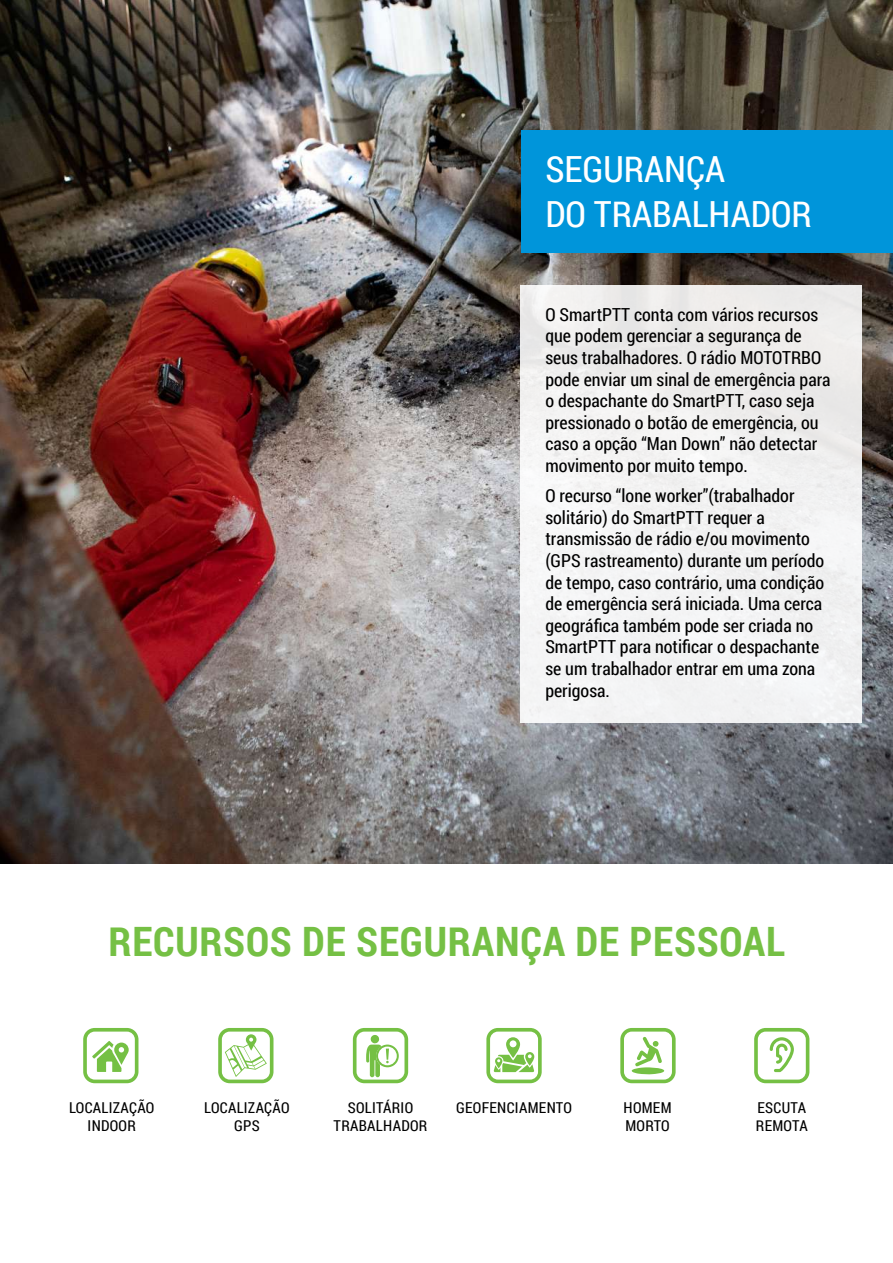
<style>
.page{position:relative;width:893px;height:1263px;background:#fff}
.page>*{position:absolute;margin:0;border:0;box-sizing:border-box;transform-origin:0 0}
.t1{font:700 40.5px "Roboto Condensed";letter-spacing:.02em;color:#75c044}
.t2{font:36px/45px "Roboto Condensed";color:#fff}
.t3{font:18px/21.6px "Roboto Condensed";color:#000}
.t4{font:15px/18px "Roboto Condensed";letter-spacing:.02em;color:#000;text-align:center}
</style>
<div class="page">
<img style="left:0;top:0;width:893px;height:863px">
<div style="left:521px;top:131px;width:372px;height:122px;background:#0095da"></div>
<div style="left:520px;top:285px;width:342px;height:437px;background:#f2f2f2"></div>
<svg style="left:83px;top:1028px;width:55px;height:55px"></svg>
<svg style="left:218px;top:1028px;width:55px;height:55px"></svg>
<svg style="left:620px;top:1028px;width:56px;height:55px"></svg>
<svg style="left:353px;top:1028px;width:55px;height:55px"></svg>
<svg style="left:486px;top:1028px;width:56px;height:55px"></svg>
<svg style="left:754px;top:1028px;width:55px;height:55px"></svg>
<h2 class="t2" style="left:545px;top:146px;width:268px">SEGURANÇA<br>DO TRABALHADOR</h2>
<p class="t3" style="left:545px;top:303px;width:287px">O SmartPTT conta com vários recursos que podem gerenciar a segurança de seus trabalhadores. O rádio MOTOTRBO pode enviar um sinal de emergência para o despachante do SmartPTT, caso seja pressionado o botão de emergência, ou caso a opção “Man Down” não detectar movimento por muito tempo.</p>
<p class="t3" style="left:545px;top:484px;width:280px">O recurso “lone worker”(trabalhador solitário) do SmartPTT requer a transmissão de rádio e/ou movimento (GPS rastreamento) durante um período de tempo, caso contrário, uma condição de emergência será iniciada. Uma cerca geográfica também pode ser criada no SmartPTT para notificar o despachante se um trabalhador entrar em uma zona perigosa.</p>
<h1 class="t1" style="left:109px;top:913px;width:678px">RECURSOS DE SEGURANÇA DE PESSOAL</h1>
<p class="t4" style="left:69px;top:1098px;width:87px">LOCALIZAÇÃO<br>INDOOR</p>
<p class="t4" style="left:204px;top:1098px;width:87px">LOCALIZAÇÃO<br>GPS</p>
<p class="t4" style="left:334px;top:1098px;width:95px">SOLITÁRIO<br>TRABALHADOR</p>
<p class="t4" style="left:456px;top:1098px;width:117px">GEOFENCIAMENTO</p>
<p class="t4" style="left:624px;top:1098px;width:49px;text-align:left">HOMEM<br>MORTO</p>
<p class="t4" style="left:756px;top:1098px;width:53px;text-align:left">ESCUTA<br>REMOTA</p>
</div>
